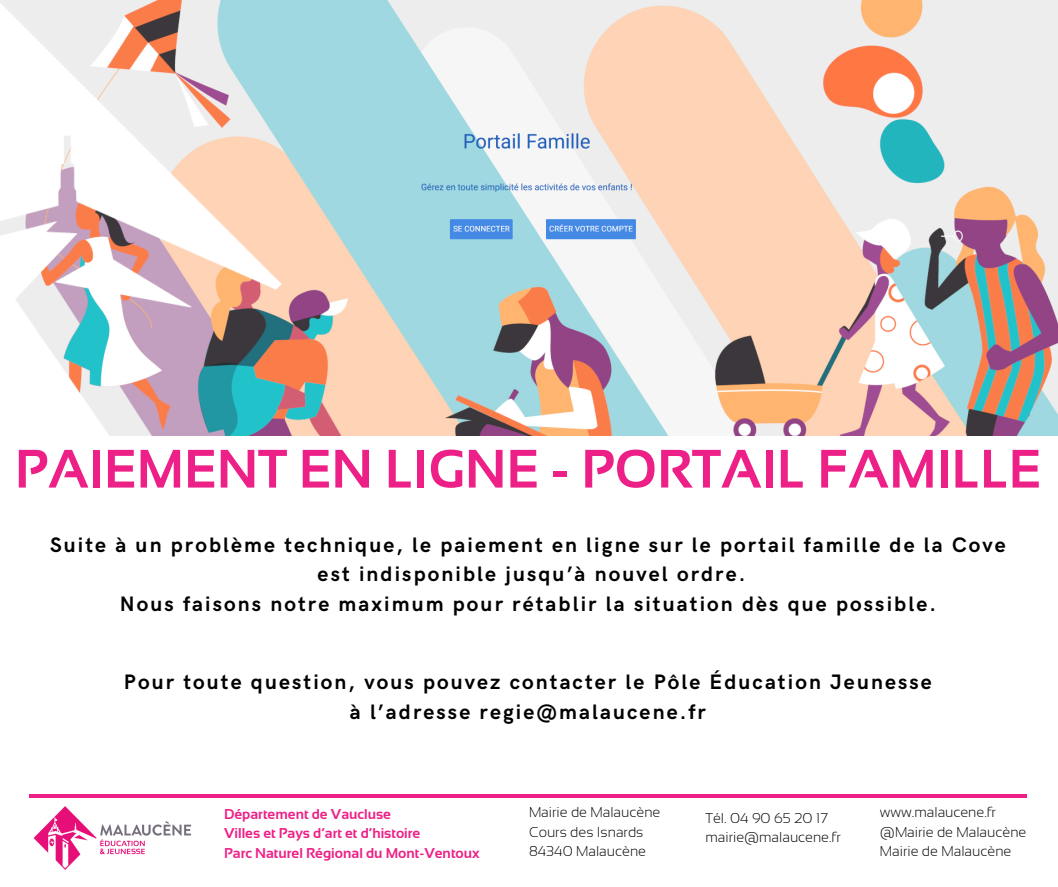
<style>
.page{position:relative;width:1058px;height:887px;background:#fff}
.page>*{position:absolute;margin:0;border:0;box-sizing:border-box;transform-origin:0 0}
.t1{font:700 54px "Sansation";color:#ed2087}
.t2{font:700 21px/29.2px "HK Grotesk";letter-spacing:.1em;color:#000;text-align:center}
.t3{font:300 14.25px "Sansation";color:#000}
.t4{font:700 14.25px/19.6px "Sansation";color:#ed2087}
</style>
<div class="page">
<img style="left:33px;top:806px;width:158px;height:64px">
<hr style="left:30px;top:794px;width:996px;height:3px;background:#ed2087">
<img style="left:315px;top:0;width:742px;height:435px">
<img style="left:0;top:0;width:315px;height:436px">
<p class="t1" style="left:15px;top:438px;width:1027px">PAIEMENT EN LIGNE - PORTAIL FAMILLE</p>
<p class="t2" style="left:50px;top:531px;width:957px">Suite à un problème technique, le paiement en ligne sur le portail famille de la Cove est indisponible jusqu’à nouvel ordre.<br>Nous faisons notre maximum pour rétablir la situation dès que possible.</p>
<p class="t2" style="left:124px;top:668px;width:809px">Pour toute question, vous pouvez contacter le Pôle Éducation Jeunesse à l’adresse regie@malaucene.fr</p>
<p class="t4" style="left:224px;top:803px;width:257px">Département de Vaucluse<br>Villes et Pays d’art et d’histoire<br>Parc Naturel Régional du Mont-Ventoux</p>
<h1 class="t3" style="left:529px;top:804px;width:133px">Mairie de Malaucène</h1>
<h2 class="t3" style="left:529px;top:823px;width:116px">Cours des Isnards</h2>
<h2 class="t3" style="left:529px;top:842px;width:119px">84340 Malaucène</h2>
<p class="t3" style="left:705px;top:809px;width:124px">Tél. 04 90 65 20 17</p>
<h3 class="t3" style="left:705px;top:828px;width:137px">mairie@malaucene.fr</h3>
<p class="t3" style="left:880px;top:804px;width:118px">www.malaucene.fr</p>
<p class="t3" style="left:880px;top:823px;width:148px">@Mairie de Malaucène</p>
<p class="t3" style="left:880px;top:842px;width:133px">Mairie de Malaucène</p>
</div>
